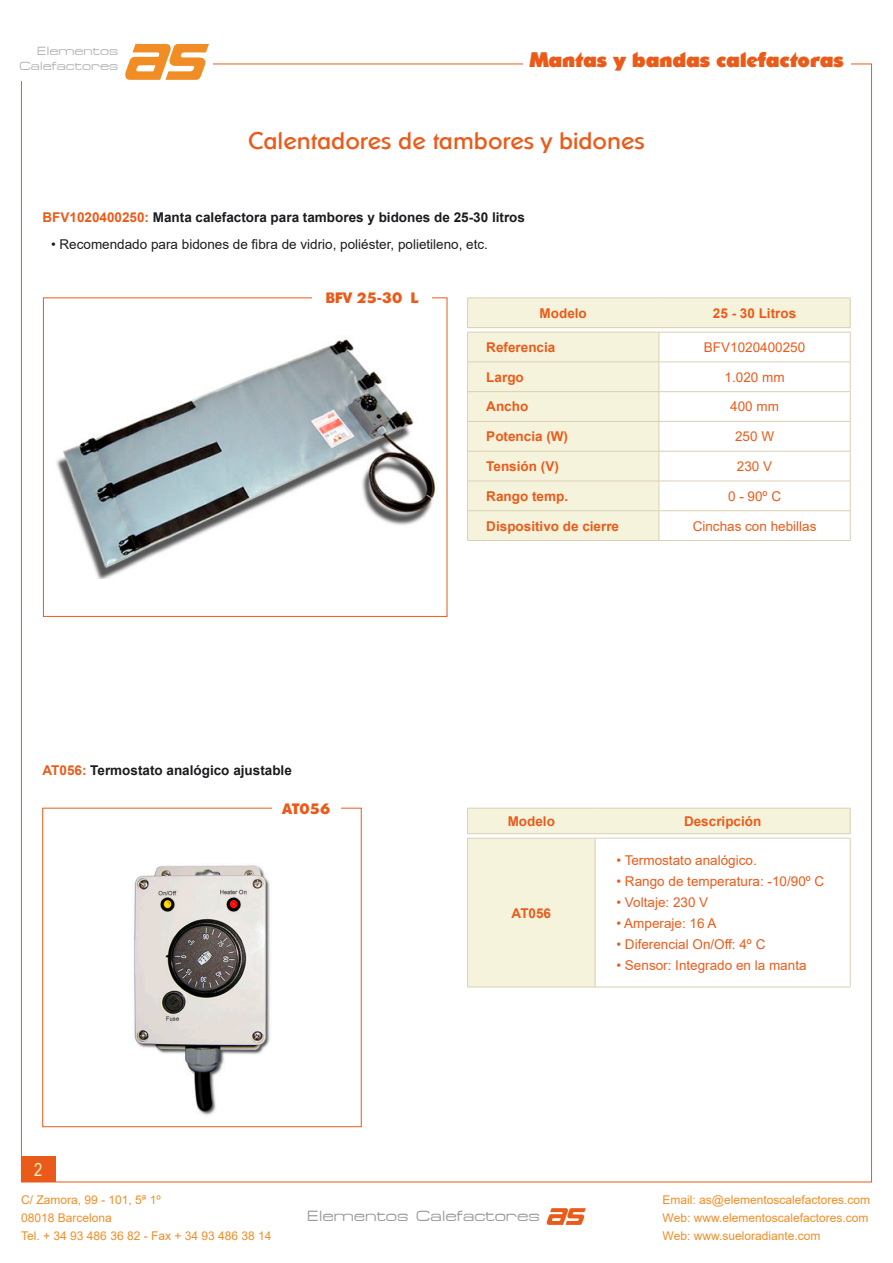
<style>
.page{position:relative;width:893px;height:1263px;background:#fff}
.page>*{position:absolute;margin:0;border:0;box-sizing:border-box;transform-origin:0 0}
.t1{font:24px "Sharnay";color:#ea5b1a}
.t2{font:900 21px "Sharnay";color:#ea5b1a}
.t3{font:18px "Arial Narrow";color:#fff1bf}
.t4{font:15px "Federation";color:#9a9b9b}
.t5{font:800 15px "Sharnay";color:#ea5b1a}
.t6{font:13.5px "Arial";color:#ea5b1a}
.t7{font:700 13.5px "Arial";color:#ea5b1a}
.t8{font:700 13.5px "Arial";color:#1b1c20}
.t9{font:13.5px "Arial";color:#1b1c20}
.t10{font:12px/18px "Arial";color:#f18d25}
.t11{font:12px/14.4px "Federation";color:#b4b2b2;text-align:right}
.s1{color:#ea5b1a}
</style>
<div class="page">
<div style="left:21px;top:1157px;width:34px;height:25px;background:#ea5b1a"></div>
<svg style="left:547px;top:1208px;width:39px;height:17px"></svg>
<svg style="left:125px;top:44px;width:84px;height:36px"></svg>
<img style="left:56px;top:339px;width:380px;height:240px">
<div style="left:43px;top:298px;width:404px;height:319px;border:1px solid #ea5b1a"></div>
<svg style="left:468px;top:299px;width:382px;height:241px;fill:#f6f3dc"></svg>
<hr style="left:467px;top:298px;width:192px;height:1px;background:#dad0b3">
<svg style="left:467px;top:299px;width:1px;height:28px"></svg>
<hr style="left:659px;top:298px;width:191px;height:1px;background:#dad0b3">
<svg style="left:850px;top:298px;width:1px;height:29px"></svg>
<hr style="left:467px;top:327px;width:192px;height:1px;background:#dad0b3">
<hr style="left:659px;top:327px;width:191px;height:1px;background:#dad0b3">
<hr style="left:467px;top:332px;width:192px;height:1px;background:#dad0b3">
<hr style="left:467px;top:332px;width:1px;height:30px;background:#dad0b3">
<hr style="left:659px;top:332px;width:191px;height:1px;background:#dad0b3">
<hr style="left:659px;top:332px;width:1px;height:30px;background:#dad0b3">
<hr style="left:850px;top:332px;width:1px;height:30px;background:#dad0b3">
<hr style="left:467px;top:362px;width:192px;height:1px;background:#dad0b3">
<hr style="left:659px;top:362px;width:191px;height:1px;background:#dad0b3">
<hr style="left:467px;top:391px;width:192px;height:1px;background:#dad0b3">
<hr style="left:659px;top:391px;width:191px;height:1px;background:#dad0b3">
<hr style="left:467px;top:421px;width:192px;height:1px;background:#dad0b3">
<svg style="left:467px;top:363px;width:1px;height:88px"></svg>
<hr style="left:659px;top:421px;width:191px;height:1px;background:#dad0b3">
<svg style="left:659px;top:362px;width:1px;height:89px"></svg>
<svg style="left:850px;top:362px;width:1px;height:89px"></svg>
<hr style="left:467px;top:451px;width:192px;height:1px;background:#dad0b3">
<hr style="left:467px;top:451px;width:1px;height:30px;background:#dad0b3">
<hr style="left:659px;top:451px;width:191px;height:1px;background:#dad0b3">
<hr style="left:659px;top:451px;width:1px;height:30px;background:#dad0b3">
<hr style="left:850px;top:451px;width:1px;height:30px;background:#dad0b3">
<hr style="left:467px;top:481px;width:192px;height:1px;background:#dad0b3">
<hr style="left:659px;top:481px;width:191px;height:1px;background:#dad0b3">
<hr style="left:467px;top:510px;width:192px;height:1px;background:#dad0b3">
<svg style="left:467px;top:482px;width:1px;height:58px"></svg>
<hr style="left:659px;top:510px;width:191px;height:1px;background:#dad0b3">
<svg style="left:659px;top:481px;width:1px;height:59px"></svg>
<svg style="left:850px;top:481px;width:1px;height:59px"></svg>
<hr style="left:467px;top:540px;width:192px;height:1px;background:#dad0b3">
<hr style="left:659px;top:540px;width:191px;height:1px;background:#dad0b3">
<svg style="left:468px;top:809px;width:382px;height:178px"></svg>
<hr style="left:467px;top:838px;width:128px;height:1px;background:#dad0b3">
<hr style="left:467px;top:838px;width:1px;height:149px;background:#dad0b3">
<hr style="left:595px;top:838px;width:255px;height:1px;background:#dad0b3">
<hr style="left:595px;top:838px;width:1px;height:149px;background:#dad0b3">
<hr style="left:850px;top:838px;width:1px;height:149px;background:#dad0b3">
<hr style="left:467px;top:987px;width:128px;height:1px;background:#dad0b3">
<hr style="left:595px;top:987px;width:255px;height:1px;background:#dad0b3">
<hr style="left:467px;top:808px;width:128px;height:1px;background:#dad0b3">
<svg style="left:467px;top:808px;width:1px;height:25px"></svg>
<hr style="left:595px;top:808px;width:255px;height:1px;background:#dad0b3">
<svg style="left:850px;top:808px;width:1px;height:25px"></svg>
<hr style="left:467px;top:833px;width:128px;height:1px;background:#dad0b3">
<hr style="left:595px;top:833px;width:255px;height:1px;background:#dad0b3">
<div style="left:313px;top:289px;width:119px;height:17px;background:#fff"></div>
<img style="left:134px;top:865px;width:136px;height:250px">
<p class="t11" style="left:19px;top:44px;width:100px">Elementos<br>Calefactores</p>
<h2 class="t2" style="left:530px;top:47px;width:316px">Mantas y bandas calefactoras</h2>
<h1 class="t1" style="left:248px;top:128px;width:398px">Calentadores de tambores y bidones</h1>
<p class="t8" style="left:43px;top:208px;width:484px"><span class="s1">BFV1020400250:</span> Manta calefactora para tambores y bidones de 25-30 litros</p>
<p class="t9" style="left:51px;top:235px;width:439px">• Recomendado para bidones de fibra de vidrio, poliéster, polietileno, etc.</p>
<p class="t5" style="left:326px;top:289px;width:94px">BFV 25-30 L</p>
<p class="t7" style="left:540px;top:303px;width:49px">Modelo</p>
<p class="t7" style="left:713px;top:303px;width:85px">25 - 30 Litros</p>
<p class="t7" style="left:486px;top:338px;width:71px">Referencia</p>
<p class="t6" style="left:704px;top:338px;width:103px">BFV1020400250</p>
<p class="t7" style="left:486px;top:367px;width:39px">Largo</p>
<p class="t6" style="left:725px;top:368px;width:62px">1.020 mm</p>
<p class="t7" style="left:486px;top:397px;width:43px">Ancho</p>
<p class="t6" style="left:730px;top:397px;width:50px">400 mm</p>
<p class="t7" style="left:486px;top:427px;width:83px">Potencia (W)</p>
<p class="t6" style="left:735px;top:427px;width:41px">250 W</p>
<p class="t7" style="left:486px;top:457px;width:74px">Tensión (V)</p>
<p class="t6" style="left:737px;top:457px;width:37px">230 V</p>
<p class="t7" style="left:486px;top:486px;width:83px">Rango temp.</p>
<p class="t6" style="left:728px;top:487px;width:54px">0 - 90º C</p>
<p class="t7" style="left:486px;top:516px;width:134px">Dispositivo de cierre</p>
<p class="t6" style="left:693px;top:516px;width:125px">Cinchas con hebillas</p>
<p class="t8" style="left:43px;top:761px;width:251px"><span class="s1">AT056:</span> Termostato analógico ajustable</p>
<p class="t5" style="left:282px;top:799px;width:50px">AT056</p>
<h3 class="t3" style="left:34px;top:1156px;width:10px">2</h3>
<p class="t7" style="left:508px;top:811px;width:49px">Modelo</p>
<p class="t7" style="left:684px;top:811px;width:79px">Descripción</p>
<p class="t7" style="left:512px;top:903px;width:41px">AT056</p>
<p class="t6" style="left:616px;top:851px;width:142px">• Termostato analógico.</p>
<p class="t6" style="left:616px;top:872px;width:209px">• Rango de temperatura: -10/90º C</p>
<p class="t6" style="left:616px;top:893px;width:93px">• Voltaje: 230 V</p>
<p class="t6" style="left:616px;top:914px;width:102px">• Amperaje: 16 A</p>
<p class="t6" style="left:616px;top:935px;width:150px">• Diferencial On/Off: 4º C</p>
<p class="t6" style="left:616px;top:956px;width:192px">• Sensor: Integrado en la manta</p>
<p class="t10" style="left:21px;top:1190px;width:252px">C/ Zamora, 99 - 101, 5ª 1º<br>08018 Barcelona<br>Tel. + 34 93 486 36 82 - Fax + 34 93 486 38 14</p>
<p class="t10" style="left:663px;top:1190px;width:209px">Email: as@elementoscalefactores.com<br>Web: www.elementoscalefactores.com<br>Web: www.sueloradiante.com</p>
<p class="t4" style="left:307px;top:1207px;width:234px">Elementos Calefactores</p>
</div>
